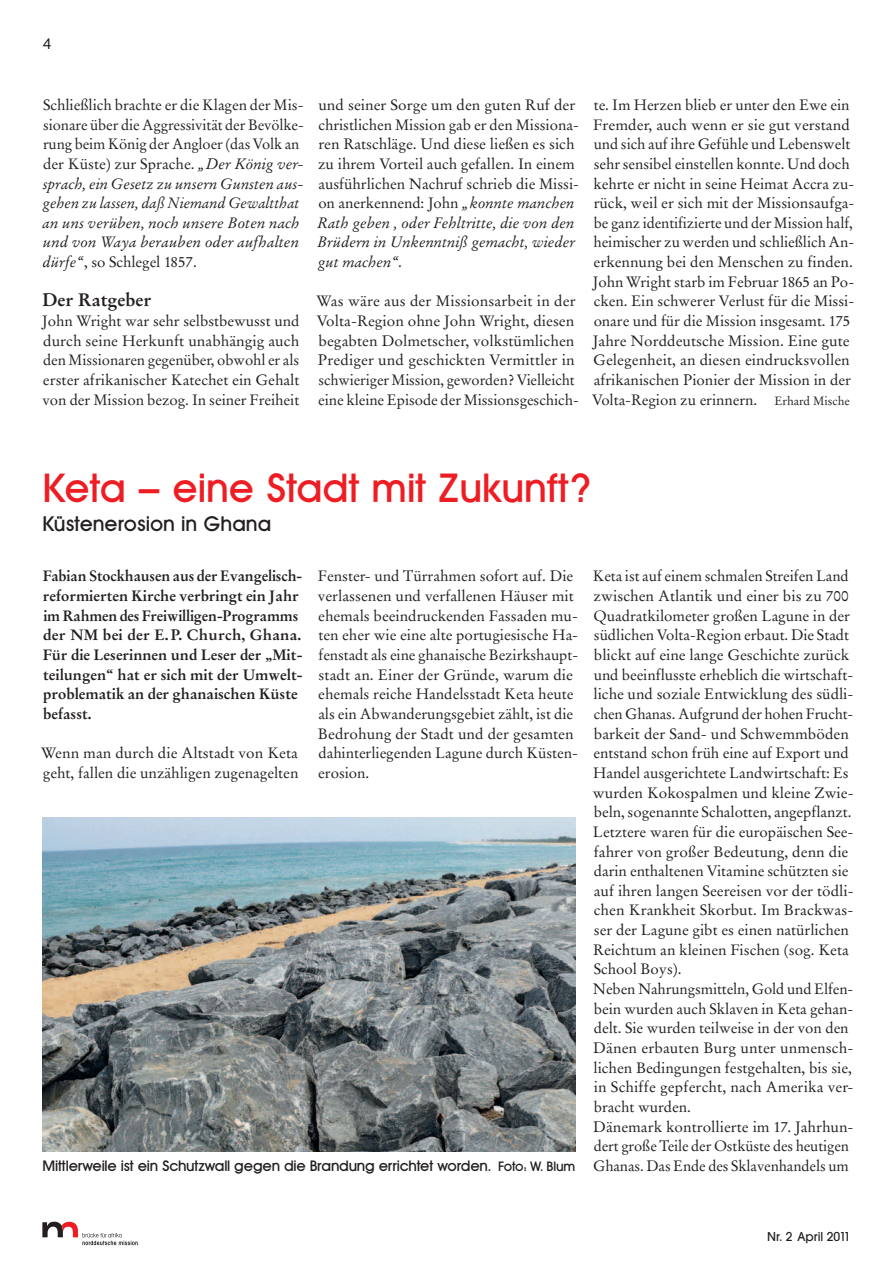
<style>
.page{position:relative;width:893px;height:1263px;background:#fff}
.page>*{position:absolute;margin:0;border:0;box-sizing:border-box;transform-origin:0 0}
.t1{font:500 40.5px "Avant Garde Two BQ";color:#ee1d23}
.t2{font:500 21px "Avant Garde Two BQ";color:#231f20}
.t3{font:700 18px "Stempel Garamond";letter-spacing:-.005em;color:#231f20}
.t4{font:15px/19.6px "Stempel Garamond";color:#231f20}
.t5{font:italic 15px/19.6px "Stempel Garamond";letter-spacing:-.005em;color:#231f20}
.t6{font:700 15px/19.6px "Stempel Garamond";letter-spacing:-.005em;color:#231f20}
.t7{font:500 15px "Avant Garde Two BQ";letter-spacing:-.015em;color:#231f20}
.t8{font:15px "Monitor";color:#231f20}
.t9{font:500 13.5px "Avant Gard";letter-spacing:-.005em;color:#231f20}
.s1{font-style:normal}
.s2{font-style:italic}
.s3{font-size:12px}
.s4{font-size:13.5px}
.s5{font-family:"Stempel Garamond";font-weight:400}
</style>
<div class="page">
<svg style="left:42px;top:1222px;width:96px;height:23px"></svg>
<img style="left:43px;top:817px;width:532px;height:334px">
<p class="t8" style="left:43px;top:38px;width:11px">4</p>
<p class="t5" style="left:43px;top:96px;width:263px"><span class="s1">Schließlich brachte er die Klagen der Mis&shy;sionare über die Aggressivität der Bevölke&shy;rung beim König der Angloer (das Volk an der Küste) zur Sprache.</span> „Der König ver&shy;sprach, ein Gesetz zu unsern Gunsten aus&shy;gehen zu lassen, daß Niemand Gewaltthat an uns verüben, noch unsere Boten nach und von Waya berauben oder aufhalten dürfe“<span class="s1">, so Schlegel 1857.</span></p>
<p class="t3" style="left:43px;top:292px;width:110px">Der Ratgeber</p>
<p class="t4" style="left:42px;top:312px;width:259px;text-align:justify">John Wright war sehr selbstbewusst und durch seine Herkunft unabhängig auch den Missionaren gegenüber, obwohl er als erster afrikanischer Katechet ein Gehalt von der Mission bezog. In seiner Freiheit</p>
<p class="t4" style="left:317px;top:96px;width:263px">und seiner Sorge um den guten Ruf der christlichen Mission gab er den Missiona&shy;ren Ratschläge. Und diese ließen es sich zu ihrem Vorteil auch gefallen. In einem ausführlichen Nachruf schrieb die Missi&shy;on anerkennend: John <span class="s2">„konnte manchen Rath geben , oder Fehltritte, die von den Brüdern in Unkenntniß gemacht, wieder gut machen“</span>.</p>
<p class="t4" style="left:317px;top:293px;width:264px">Was wäre aus der Missionsarbeit in der Volta-Region ohne John Wright, diesen begabten Dolmetscher, volkstümlichen Prediger und geschickten Vermittler in schwieriger Mission, geworden? Vielleicht eine kleine Episode der Missionsgeschich-</p>
<p class="t4" style="left:592px;top:96px;width:264px">te. Im Herzen blieb er unter den Ewe ein Fremder, auch wenn er sie gut verstand und sich auf ihre Gefühle und Lebenswelt sehr sensibel einstellen konnte. Und doch kehrte er nicht in seine Heimat Accra zu&shy;rück, weil er sich mit der Missionsaufga&shy;be ganz identifizierte und der Mission half, heimischer zu werden und schließlich An&shy;erkennung bei den Menschen zu finden.<br>John Wright starb im Februar 1865 an Po&shy;cken. Ein schwerer Verlust für die Missi&shy;onare und für die Mission insgesamt. 175<br>Jahre Norddeutsche Mission. Eine gute Gelegenheit, an diesen eindrucksvollen afrikanischen Pionier der Mission in der Volta-Region zu erinnern. <span class="s3">Erhard Mische</span></p>
<h1 class="t1" style="left:43px;top:472px;width:549px">Keta – eine Stadt mit Zukunft?</h1>
<h2 class="t2" style="left:43px;top:516px;width:230px">Küstenerosion in Ghana</h2>
<p class="t6" style="left:43px;top:568px;width:261px">Fabian Stockhausen aus der Evangelisch&shy;reformierten Kirche verbringt ein Jahr im Rahmen des Freiwilligen-Programms der NM bei der E. P. Church, Ghana.<br>Für die Leserinnen und Leser der „Mit&shy;teilungen“ hat er sich mit der Umwelt&shy;problematik an der ghanaischen Küste befasst.</p>
<p class="t4" style="left:41px;top:745px;width:259px">Wenn man durch die Altstadt von Keta geht, fallen die unzähligen zugenagelten</p>
<p class="t4" style="left:318px;top:568px;width:262px">Fenster- und Türrahmen sofort auf. Die verlassenen und verfallenen Häuser mit ehemals beeindruckenden Fassaden mu&shy;ten eher wie eine alte portugiesische Ha&shy;fenstadt als eine ghanaische Bezirkshaupt&shy;stadt an. Einer der Gründe, warum die ehemals reiche Handelsstadt Keta heute als ein Abwanderungsgebiet zählt, ist die Bedrohung der Stadt und der gesamten dahinterliegenden Lagune durch Küsten&shy;erosion.</p>
<p class="t4" style="left:593px;top:568px;width:262px">Keta ist auf einem schmalen Streifen Land zwischen Atlantik und einer bis zu 700<br>Quadratkilometer großen Lagune in der südlichen Volta-Region erbaut. Die Stadt blickt auf eine lange Geschichte zurück und beeinflusste erheblich die wirtschaft&shy;liche und soziale Entwicklung des südli&shy;chen Ghanas. Aufgrund der hohen Frucht&shy;barkeit der Sand- und Schwemmböden entstand schon früh eine auf Export und Handel ausgerichtete Landwirtschaft: Es wurden Kokospalmen und kleine Zwie&shy;beln, sogenannte Schalotten, angepflanzt.<br>Letztere waren für die europäischen See&shy;fahrer von großer Bedeutung, denn die darin enthaltenen Vitamine schützten sie auf ihren langen Seereisen vor der tödli&shy;chen Krankheit Skorbut. Im Brackwas&shy;ser der Lagune gibt es einen natürlichen Reichtum an kleinen Fischen (sog. Keta School Boys).<br>Neben Nahrungsmitteln, Gold und Elfen&shy;bein wurden auch Sklaven in Keta gehan&shy;delt. Sie wurden teilweise in der von den Dänen erbauten Burg unter unmensch&shy;lichen Bedingungen festgehalten, bis sie, in Schiffe gepfercht, nach Amerika ver&shy;bracht wurden.<br>Dänemark kontrollierte im 17. Jahrhun&shy;dert große Teile der Ostküste des heutigen</p>
<p class="t7" style="left:43px;top:1160px;width:808px">Mittlerweile ist ein Schutzwall gegen die Brandung errichtet worden. <span class="s4">Foto: W. Blum</span> <span class="s5">Ghanas. Das Ende des Sklavenhandels um</span></p>
<p class="t9" style="left:767px;top:1231px;width:85px">Nr. 2 April 2011</p>
</div>
